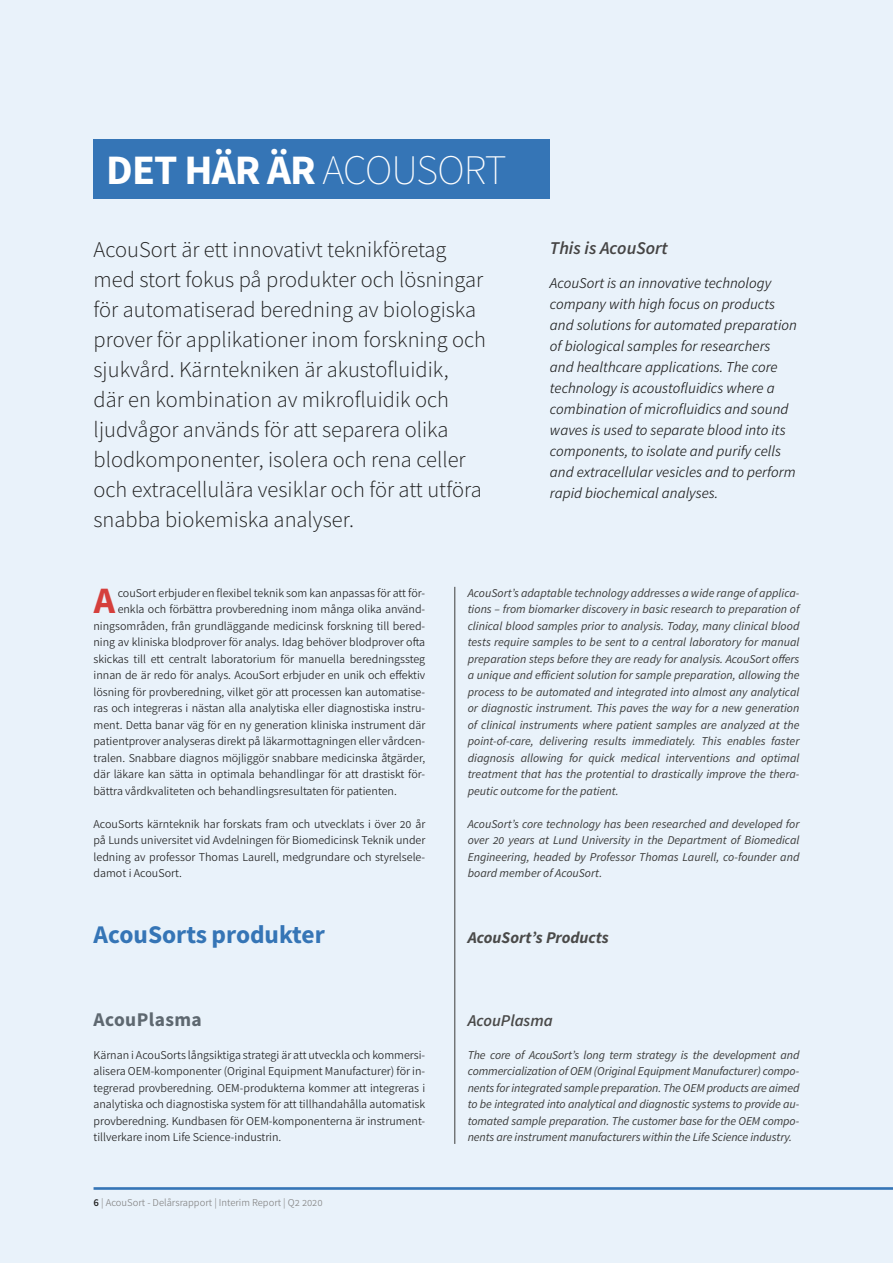
<style>
.page{position:relative;width:893px;height:1263px;background:#e9f2fa}
.page>*{position:absolute;margin:0;border:0;box-sizing:border-box;transform-origin:0 0}
.t1{font:42px "Source Sans Variable";letter-spacing:-.02em;color:#fff}
.Inledande_anfang{font:37.35px "Source Sans Variable";color:#d53f3c}
.t2{font:25.5px "Source Sans Variable";letter-spacing:.04em;color:#3575b6}
.Ingress_Sve{font:22.5px/30px "Source Sans Variable";letter-spacing:.005em;color:#212121}
.Produkt_Sve{font:19.5px "Source Sans Variable";letter-spacing:.065em;color:#5e6870}
.H1_Eng{font:italic 18px "Source Sans Variable";letter-spacing:.03em;color:#454444}
.Brödtext_Eng{font:italic 16.5px "Source Sans Variable";letter-spacing:.035em;color:#4a4a49}
.Produkt_Eng{font:italic 16.5px "Source Sans Variable";letter-spacing:.03em;color:#4a4a49}
.Ingress_Eng{font:italic 15px/21px "Source Sans Variable";letter-spacing:.015em;color:#212121}
.Brödtext_Eng-2{font:italic 12px/16.5px "Source Sans Variable";letter-spacing:.015em;color:#3c3c3b;text-align:justify}
.Inledande_anfang-2{font:12px "Source Sans Variable";letter-spacing:.01em;color:#212121}
.Brödtext_Sve{font:12px/16.5px "Source Sans Variable";letter-spacing:.015em;color:#212121;text-align:justify}
.t3{font:10.5px "Source Sans Variable";letter-spacing:.01em;color:#878787}
.s1{color:#212121}
</style>
<div class="page">
<hr style="left:94px;top:1187px;width:799px;height:3px;background:#3575b6">
<div style="left:94px;top:140px;width:456px;height:59px;background:#3575b6"></div>
<hr style="left:455px;top:587px;width:1px;height:557px;background:#3c3c3b">
<h1 class="t1" style="left:106px;top:145px;width:402px">DET HÄR ÄR ACOUSORT</h1>
<p class="Ingress_Sve" style="left:94px;top:235px;width:394px">AcouSort är ett innovativt teknikföretag med stort fokus på produkter och lösningar för automatiserad beredning av biologiska prover för applikationer inom forskning och sjukvård. Kärntekniken är akustofluidik,<br>där en kombination av mikrofluidik och ljudvågor används för att separera olika blodkomponenter, isolera och rena celler och extracellulära vesiklar och för att utföra snabba biokemiska analyser.</p>
<p class="H1_Eng" style="left:550px;top:237px;width:118px">This is AcouSort</p>
<p class="Ingress_Eng" style="left:550px;top:272px;width:248px">AcouSort is an innovative technology company with high focus on products and solutions for automated preparation of biological samples for researchers and healthcare applications. The core technology is acoustofluidics where a combination of microfluidics and sound waves is used to separate blood into its components, to isolate and purify cells and extracellular vesicles and to perform rapid biochemical analyses.</p>
<p class="Inledande_anfang" style="left:94px;top:578px;width:21px">A</p>
<p class="Inledande_anfang-2" style="left:118px;top:585px;width:309px">couSort erbjuder en flexibel teknik som kan anpassas för att för-</p>
<p class="Inledande_anfang-2" style="left:118px;top:602px;width:309px">enkla och förbättra provberedning inom många olika använd-</p>
<p class="Inledande_anfang-2" style="left:94px;top:618px;width:333px">ningsområden, från grundläggande medicinsk forskning till bered-</p>
<p class="Inledande_anfang-2" style="left:94px;top:635px;width:333px">ning av kliniska blodprover för analys. Idag behöver blodprover ofta</p>
<p class="Inledande_anfang-2" style="left:94px;top:651px;width:333px">skickas till ett centralt laboratorium för manuella beredningssteg</p>
<p class="Inledande_anfang-2" style="left:94px;top:668px;width:333px">innan de är redo för analys. AcouSort erbjuder en unik och effektiv</p>
<p class="Inledande_anfang-2" style="left:94px;top:684px;width:333px">lösning för provberedning, vilket gör att processen kan automatise-</p>
<p class="Inledande_anfang-2" style="left:94px;top:701px;width:333px">ras och integreras i nästan alla analytiska eller diagnostiska instru-</p>
<p class="Inledande_anfang-2" style="left:94px;top:717px;width:333px">ment. Detta banar väg för en ny generation kliniska instrument där</p>
<p class="Inledande_anfang-2" style="left:94px;top:734px;width:333px">patientprover analyseras direkt på läkarmottagningen eller vårdcen-</p>
<p class="Inledande_anfang-2" style="left:94px;top:750px;width:333px">tralen. Snabbare diagnos möjliggör snabbare medicinska åtgärder,</p>
<p class="Inledande_anfang-2" style="left:94px;top:767px;width:333px">där läkare kan sätta in optimala behandlingar för att drastiskt för-</p>
<p class="Inledande_anfang-2" style="left:94px;top:783px;width:305px">bättra vårdkvaliteten och behandlingsresultaten för patienten.</p>
<p class="Brödtext_Sve" style="left:94px;top:815px;width:333px">AcouSorts kärnteknik har forskats fram och utvecklats i över 20 år på Lunds universitet vid Avdelningen för Biomedicinsk Teknik under ledning av professor Thomas Laurell, medgrundare och styrelsele&shy;damot i AcouSort.</p>
<h2 class="t2" style="left:94px;top:919px;width:230px">AcouSorts produkter</h2>
<p class="Produkt_Sve" style="left:94px;top:1007px;width:109px">AcouPlasma</p>
<p class="Brödtext_Sve" style="left:94px;top:1046px;width:333px">Kärnan i AcouSorts långsiktiga strategi är att utveckla och kommersi&shy;alisera OEM-komponenter (Original Equipment Manufacturer) för in&shy;tegrerad provberedning. OEM-produkterna kommer att integreras i analytiska och diagnostiska system för att tillhandahålla automatisk provberedning. Kundbasen för OEM-komponenterna är instrument&shy;tillverkare inom Life Science-industrin.</p>
<p class="t3" style="left:94px;top:1196px;width:231px"><span class="s1">6</span> | AcouSort - Delårsrapport | Interim Report | Q2 2020</p>
<p class="Brödtext_Eng-2" style="left:468px;top:584px;width:333px">AcouSort’s adaptable technology addresses a wide range of applica&shy;tions – from biomarker discovery in basic research to preparation of clinical blood samples prior to analysis. Today, many clinical blood tests require samples to be sent to a central laboratory for manual preparation steps before they are ready for analysis. AcouSort offers a unique and efficient solution for sample preparation, allowing the process to be automated and integrated into almost any analytical or diagnostic instrument. This paves the way for a new generation of clinical instruments where patient samples are analyzed at the point-of-care, delivering results immediately. This enables faster diagnosis allowing for quick medical interventions and optimal treatment that has the protential to drastically improve the thera&shy;peutic outcome for the patient.</p>
<p class="Brödtext_Eng-2" style="left:468px;top:815px;width:333px">AcouSort’s core technology has been researched and developed for over 20 years at Lund University in the Department of Biomedical Engineering, headed by Professor Thomas Laurell, co-founder and board member of AcouSort.</p>
<p class="Brödtext_Eng" style="left:468px;top:928px;width:142px">AcouSort’s Products</p>
<p class="Produkt_Eng" style="left:468px;top:1010px;width:86px">AcouPlasma</p>
<p class="Brödtext_Eng-2" style="left:468px;top:1046px;width:333px">The core of AcouSort’s long term strategy is the development and commercialization of OEM (Original Equipment Manufacturer) compo&shy;nents for integrated sample preparation. The OEM products are aimed to be integrated into analytical and diagnostic systems to provide au&shy;tomated sample preparation. The customer base for the OEM compo&shy;nents are instrument manufacturers within the Life Science industry.</p>
</div>
